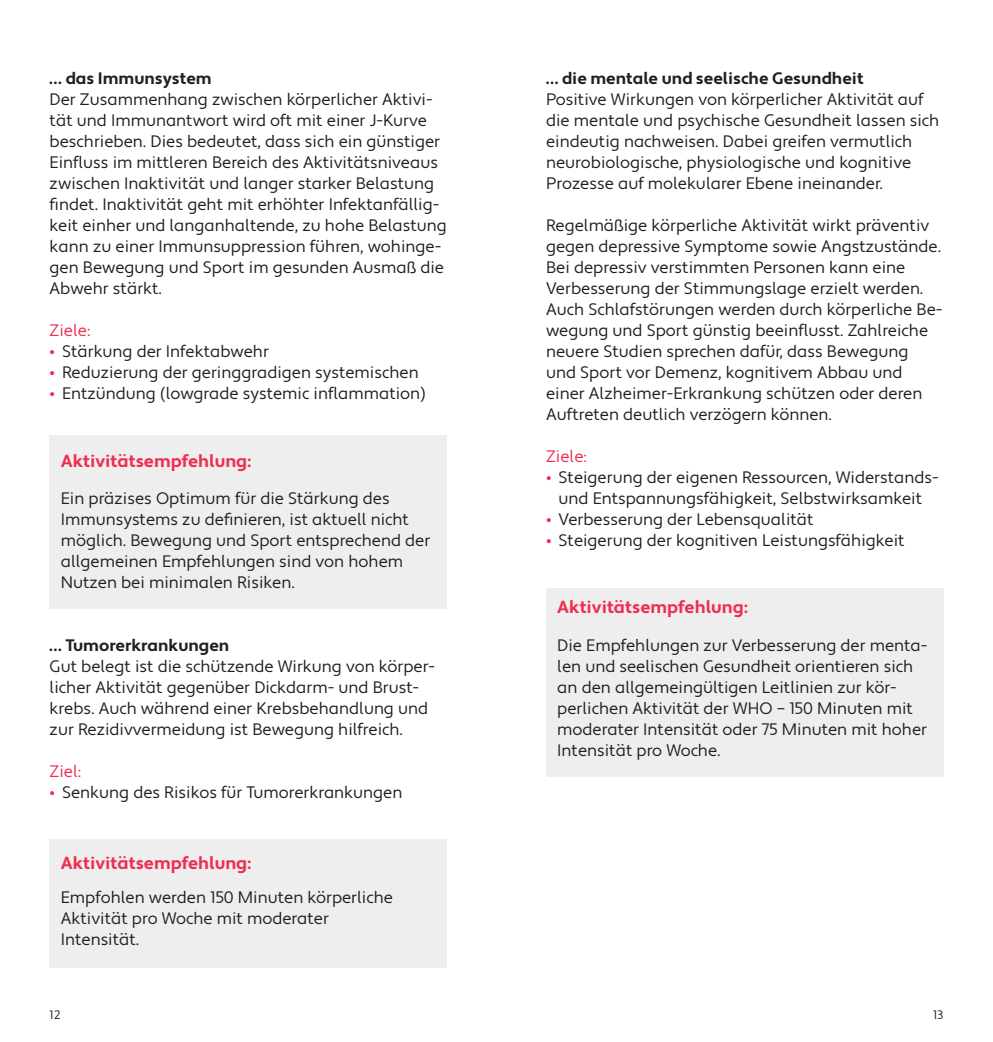
<style>
.page{position:relative;width:993px;height:1042px;background:#fff}
.page>*{position:absolute;margin:0;border:0;box-sizing:border-box;transform-origin:0 0}
.t1{font:700 17.5px "Apertura";color:#ee2e4e}
.t2{font:16.62px/21px "Apertura";color:#231f20}
.t3{font:700 16.62px "Apertura";color:#231f20}
.t4{font:16.62px "Apertura";color:#ee2e4e}
.t5{font:12.25px "Apertura";color:#231f20}
.s1{font-size:19.25px;color:#ee2e4e}
</style>
<div class="page">
<div style="left:50px;top:435px;width:396px;height:174px;background:#eeeeef"></div>
<div style="left:50px;top:839px;width:396px;height:129px;background:#eeeeef"></div>
<div style="left:546px;top:588px;width:397px;height:188px;background:#eeeeef"></div>
<p class="t3" style="left:50px;top:68px;width:163px">… das Immunsystem</p>
<p class="t2" style="left:50px;top:89px;width:398px">Der Zusammenhang zwischen körperlicher Aktivi&shy;tät und Immunantwort wird oft mit einer J-Kurve beschrieben. Dies bedeutet, dass sich ein günstiger Einfluss im mittleren Bereich des Aktivitätsniveaus zwischen Inaktivität und langer starker Belastung findet. Inaktivität geht mit erhöhter Infektanfällig&shy;keit einher und langanhaltende, zu hohe Belastung kann zu einer Immunsuppression führen, wohinge&shy;gen Bewegung und Sport im gesunden Ausmaß die Abwehr stärkt.</p>
<p class="t4" style="left:50px;top:320px;width:42px">Ziele:</p>
<p class="t2" style="left:50px;top:341px;width:221px"><span class="s1">•</span> Stärkung der Infektabwehr</p>
<p class="t2" style="left:50px;top:362px;width:370px"><span class="s1">•</span> Reduzierung der geringgradigen systemischen</p>
<p class="t2" style="left:50px;top:383px;width:377px"><span class="s1">•</span> Entzündung (lowgrade systemic inflammation)</p>
<p class="t1" style="left:61px;top:450px;width:192px">Aktivitätsempfehlung:</p>
<p class="t2" style="left:61px;top:488px;width:371px">Ein präzises Optimum für die Stärkung des Immunsystems zu definieren, ist aktuell nicht möglich. Bewegung und Sport entsprechend der allgemeinen Empfehlungen sind von hohem Nutzen bei minimalen Risiken.</p>
<p class="t3" style="left:50px;top:635px;width:181px">… Tumorerkrankungen</p>
<p class="t2" style="left:50px;top:656px;width:387px">Gut belegt ist die schützende Wirkung von körper&shy;licher Aktivität gegenüber Dickdarm- und Brust&shy;krebs. Auch während einer Krebsbehandlung und zur Rezidivvermeidung ist Bewegung hilfreich.</p>
<p class="t4" style="left:50px;top:761px;width:33px">Ziel:</p>
<p class="t2" style="left:50px;top:782px;width:354px"><span class="s1">•</span> Senkung des Risikos für Tumorerkrankungen</p>
<p class="t1" style="left:61px;top:853px;width:192px">Aktivitätsempfehlung:</p>
<p class="t2" style="left:61px;top:887px;width:333px">Empfohlen werden 150 Minuten körperliche<br>Aktivität pro Woche mit moderater<br>Intensität.</p>
<p class="t3" style="left:546px;top:68px;width:319px">… die mentale und seelische Gesundheit</p>
<p class="t2" style="left:546px;top:89px;width:394px">Positive Wirkungen von körperlicher Aktivität auf die mentale und psychische Gesundheit lassen sich eindeutig nachweisen. Dabei greifen vermutlich neurobiologische, physiologische und kognitive Prozesse auf molekularer Ebene ineinander.</p>
<p class="t2" style="left:546px;top:215px;width:398px">Regelmäßige körperliche Aktivität wirkt präventiv gegen depressive Symptome sowie Angstzustände.<br>Bei depressiv verstimmten Personen kann eine Verbesserung der Stimmungslage erzielt werden.<br>Auch Schlafstörungen werden durch körperliche Be&shy;wegung und Sport günstig beeinflusst. Zahlreiche neuere Studien sprechen dafür, dass Bewegung und Sport vor Demenz, kognitivem Abbau und einer Alzheimer-Erkrankung schützen oder deren Auftreten deutlich verzögern können.</p>
<p class="t4" style="left:546px;top:446px;width:42px">Ziele:</p>
<p class="t2" style="left:546px;top:467px;width:394px;text-align:center"><span class="s1">•</span> Steigerung der eigenen Ressourcen, Widerstands&shy;und Entspannungsfähigkeit, Selbstwirksamkeit</p>
<p class="t2" style="left:546px;top:509px;width:269px"><span class="s1">•</span> Verbesserung der Lebensqualität</p>
<p class="t2" style="left:546px;top:530px;width:360px"><span class="s1">•</span> Steigerung der kognitiven Leistungsfähigkeit</p>
<p class="t1" style="left:557px;top:596px;width:192px">Aktivitätsempfehlung:</p>
<p class="t2" style="left:557px;top:635px;width:371px">Die Empfehlungen zur Verbesserung der menta&shy;len und seelischen Gesundheit orientieren sich an den allgemeingültigen Leitlinien zur kör&shy;perlichen Aktivität der WHO – 150 Minuten mit moderater Intensität oder 75 Minuten mit hoher Intensität pro Woche.</p>
<p class="t5" style="left:50px;top:1007px;width:12px">12</p>
<p class="t5" style="left:932px;top:1007px;width:12px">13</p>
</div>
